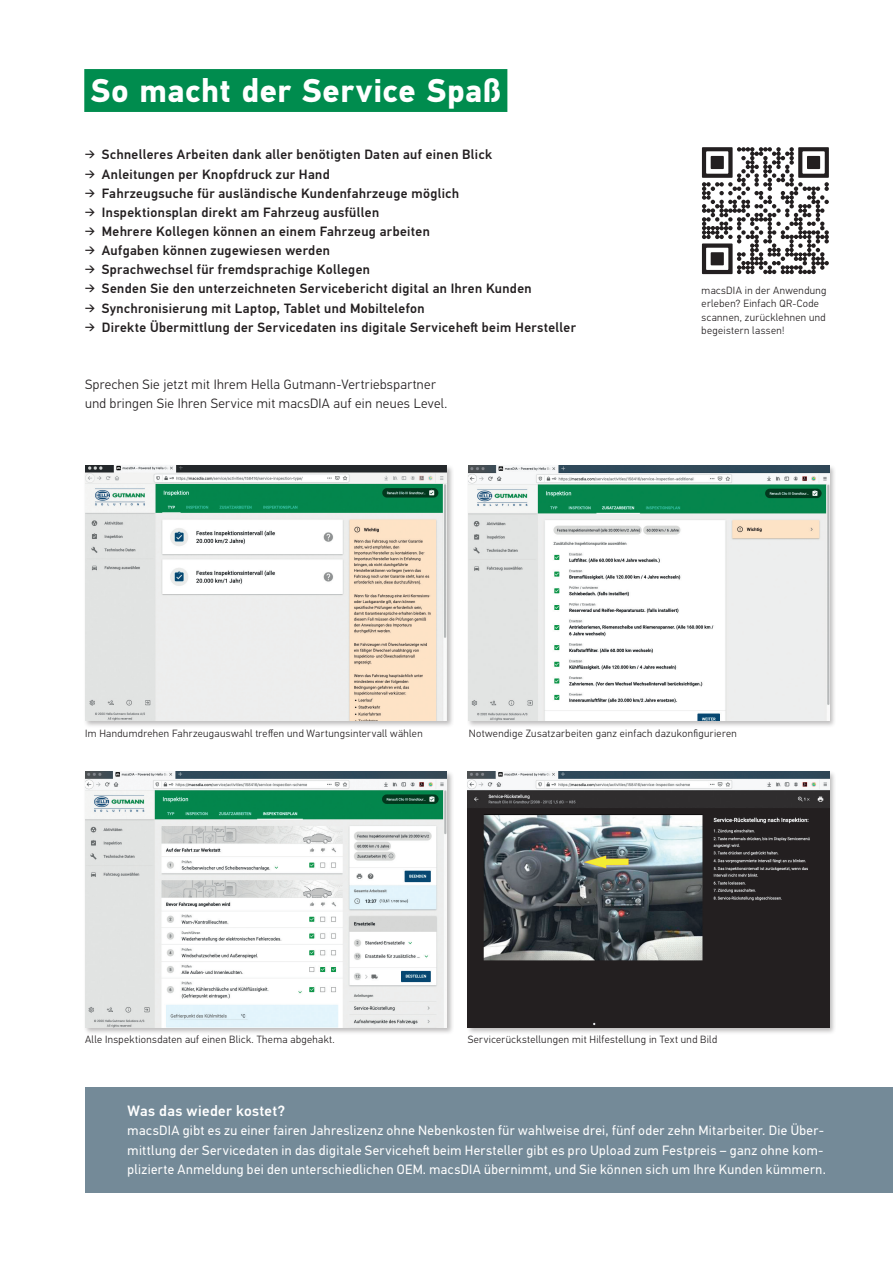
<style>
.page{position:relative;width:893px;height:1263px;background:#fff}
.page>*{position:absolute;margin:0;border:0;box-sizing:border-box;transform-origin:0 0}
.t1{font:700 33px "Hella DIN Universal";letter-spacing:.02em;color:#fff}
.t2{font:500 15px "Hella DIN Universal";letter-spacing:.02em;color:#fff}
.t3{font:500 13.5px "Hella DIN Universal";letter-spacing:.03em;color:#231f20}
.t4{font:13.5px/19.2px "Hella DIN Universal";letter-spacing:.03em;color:#fff}
.t5{font:300 13.5px/19.2px "Hella DIN Universal";letter-spacing:.025em;color:#231f20}
.t6{font:300 10.5px/13.6px "Hella DIN Universal";letter-spacing:.035em;color:#231f20}
.s1{font-weight:300}
</style>
<div class="page">
<div style="left:85px;top:1087px;width:808px;height:106px;background:#748a98"></div>
<div style="left:84px;top:69px;width:423px;height:43px;background:#008c4e"></div>
<div style="left:83px;top:464px;width:371px;height:265px;background:#231f20;opacity:.3"></div>
<img style="left:85px;top:466px;width:361px;height:255px">
<div style="left:467px;top:464px;width:369px;height:265px;background:#231f20;opacity:.3"></div>
<img style="left:468px;top:466px;width:361px;height:255px">
<div style="left:466px;top:770px;width:370px;height:265px;background:#231f20;opacity:.3"></div>
<img style="left:468px;top:772px;width:361px;height:255px">
<div style="left:83px;top:770px;width:371px;height:265px;background:#231f20;opacity:.3"></div>
<img style="left:85px;top:772px;width:361px;height:255px">
<svg style="left:701px;top:147px;width:128px;height:128px"></svg>
<h1 class="t1" style="left:91px;top:69px;width:412px">So macht der Service Spaß</h1>
<p class="t3" style="left:85px;top:146px;width:409px"><span class="s1">➔</span> Schnelleres Arbeiten dank aller benötigten Daten auf einen Blick</p>
<p class="t3" style="left:85px;top:165px;width:246px"><span class="s1">➔</span> Anleitungen per Knopfdruck zur Hand</p>
<p class="t3" style="left:85px;top:185px;width:375px"><span class="s1">➔</span> Fahrzeugsuche für ausländische Kundenfahrzeuge möglich</p>
<p class="t3" style="left:85px;top:204px;width:296px"><span class="s1">➔</span> Inspektionsplan direkt am Fahrzeug ausfüllen</p>
<p class="t3" style="left:85px;top:223px;width:346px"><span class="s1">➔</span> Mehrere Kollegen können an einem Fahrzeug arbeiten</p>
<p class="t3" style="left:85px;top:242px;width:247px"><span class="s1">➔</span> Aufgaben können zugewiesen werden</p>
<p class="t3" style="left:85px;top:261px;width:286px"><span class="s1">➔</span> Sprachwechsel für fremdsprachige Kollegen</p>
<p class="t3" style="left:85px;top:280px;width:448px"><span class="s1">➔</span> Senden Sie den unterzeichneten Servicebericht digital an Ihren Kunden</p>
<p class="t3" style="left:85px;top:299px;width:341px"><span class="s1">➔</span> Synchronisierung mit Laptop, Tablet und Mobiltelefon</p>
<p class="t3" style="left:85px;top:318px;width:492px"><span class="s1">➔</span> Direkte Übermittlung der Servicedaten ins digitale Serviceheft beim Hersteller</p>
<p class="t5" style="left:85px;top:376px;width:364px">Sprechen Sie jetzt mit Ihrem Hella Gutmann-Vertriebspartner und bringen Sie Ihren Service mit macsDIA auf ein neues Level.</p>
<p class="t6" style="left:702px;top:284px;width:126px">macsDIA in der Anwendung erleben? Einfach QR-Code scannen, zurücklehnen und begeistern lassen!</p>
<p class="t6" style="left:85px;top:727px;width:339px">Im Handumdrehen Fahrzeugauswahl treffen und Wartungsintervall wählen</p>
<p class="t6" style="left:469px;top:727px;width:269px">Notwendige Zusatzarbeiten ganz einfach dazukonfigurieren</p>
<p class="t6" style="left:85px;top:1034px;width:251px">Alle Inspektionsdaten auf einen Blick. Thema abgehakt.</p>
<p class="t6" style="left:468px;top:1034px;width:251px">Servicerückstellungen mit Hilfestellung in Text und Bild</p>
<p class="t2" style="left:128px;top:1102px;width:159px">Was das wieder kostet?</p>
<p class="t4" style="left:128px;top:1122px;width:700px">macsDIA gibt es zu einer fairen Jahreslizenz ohne Nebenkosten für wahlweise drei, fünf oder zehn Mitarbeiter. Die Über&shy;mittlung der Servicedaten in das digitale Serviceheft beim Hersteller gibt es pro Upload zum Festpreis – ganz ohne kom&shy;plizierte Anmeldung bei den unterschiedlichen OEM. macsDIA übernimmt, und Sie können sich um Ihre Kunden kümmern.</p>
</div>
